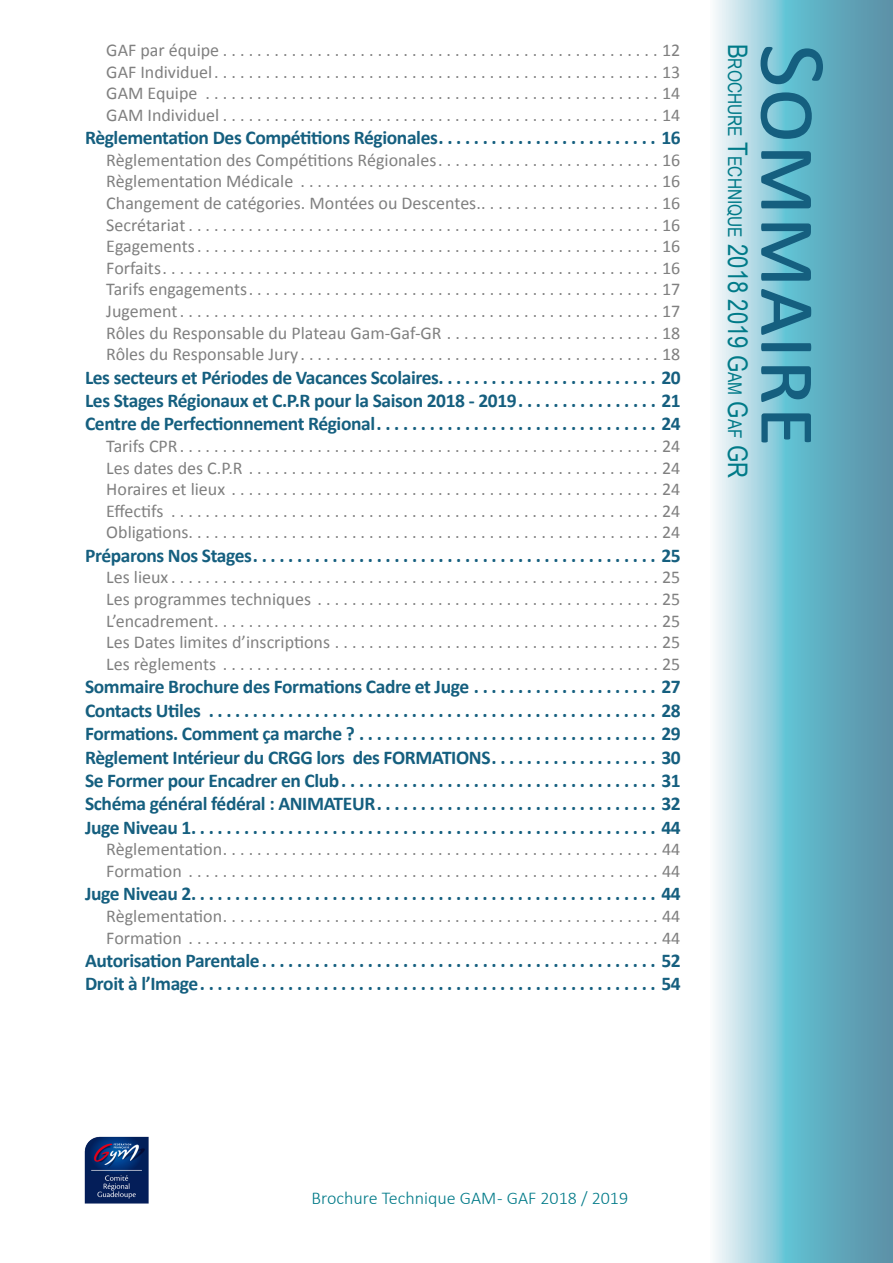
<style>
.page{position:relative;width:893px;height:1263px;background:#fff}
.page>*{position:absolute;margin:0;border:0;box-sizing:border-box;transform-origin:0 0}
.t1{font:96px "Calibri";color:#155f7f}
.t2{font:27px "Arial Narrow";color:#007a88}
.t3{font:700 19.5px/23.4px "Calibri";letter-spacing:-.02em;color:#155f7f;text-align:justify}
.t4{font:18.9px "Arial Narrow";color:#007a88}
.t5{font:18px/21.6px "Calibri";color:#808080;text-align:justify}
.t6{font:300 18px "Calibri";color:#007a88}
.s1{font-size:27px}
.s2{font-size:18.9px}
</style>
<div class="page">
<img style="left:85px;top:1136px;width:64px;height:67px">
<svg style="left:715px;top:0;width:178px;height:1263px;background:#81bdcd"></svg>
<p class="t5" style="left:106px;top:39px;width:576px">GAF par équipe . . . . . . . . . . . . . . . . . . . . . . . . . . . . . . . . . . . . . . . . . . . . . . . . . . 12<br>GAF Individuel . . . . . . . . . . . . . . . . . . . . . . . . . . . . . . . . . . . . . . . . . . . . . . . . . . . 13<br>GAM Equipe . . . . . . . . . . . . . . . . . . . . . . . . . . . . . . . . . . . . . . . . . . . . . . . . . . . . 14<br>GAM Individuel . . . . . . . . . . . . . . . . . . . . . . . . . . . . . . . . . . . . . . . . . . . . . . . . . . 14</p>
<p class="t3" style="left:85px;top:125px;width:597px">Règlementation Des Compétitions Régionales . . . . . . . . . . . . . . . . . . . . . . . . . 16</p>
<p class="t5" style="left:106px;top:149px;width:576px">Règlementation des Compétitions Régionales . . . . . . . . . . . . . . . . . . . . . . . . . 16<br>Règlementation Médicale . . . . . . . . . . . . . . . . . . . . . . . . . . . . . . . . . . . . . . . . . 16<br>Changement de catégories. Montées ou Descentes. . . . . . . . . . . . . . . . . . . . . 16<br>Secrétariat . . . . . . . . . . . . . . . . . . . . . . . . . . . . . . . . . . . . . . . . . . . . . . . . . . . . . . 16<br>Egagements . . . . . . . . . . . . . . . . . . . . . . . . . . . . . . . . . . . . . . . . . . . . . . . . . . . . . 16<br>Forfaits . . . . . . . . . . . . . . . . . . . . . . . . . . . . . . . . . . . . . . . . . . . . . . . . . . . . . . . . . 16<br>Tarifs engagements . . . . . . . . . . . . . . . . . . . . . . . . . . . . . . . . . . . . . . . . . . . . . . . 17<br>Jugement . . . . . . . . . . . . . . . . . . . . . . . . . . . . . . . . . . . . . . . . . . . . . . . . . . . . . . . 17<br>Rôles du Responsable du Plateau Gam-Gaf-GR . . . . . . . . . . . . . . . . . . . . . . . . 18<br>Rôles du Responsable Jury . . . . . . . . . . . . . . . . . . . . . . . . . . . . . . . . . . . . . . . . . 18</p>
<p class="t3" style="left:85px;top:365px;width:597px">Les secteurs et Périodes de Vacances Scolaires. . . . . . . . . . . . . . . . . . . . . . . . . 20<br>Les Stages Régionaux et C.P.R pour la Saison 2018 - 2019 . . . . . . . . . . . . . . . . 21<br>Centre de Perfectionnement Régional . . . . . . . . . . . . . . . . . . . . . . . . . . . . . . . . 24</p>
<p class="t5" style="left:106px;top:435px;width:576px">Tarifs CPR . . . . . . . . . . . . . . . . . . . . . . . . . . . . . . . . . . . . . . . . . . . . . . . . . . . . . . . 24<br>Les dates des C.P.R . . . . . . . . . . . . . . . . . . . . . . . . . . . . . . . . . . . . . . . . . . . . . . . 24<br>Horaires et lieux . . . . . . . . . . . . . . . . . . . . . . . . . . . . . . . . . . . . . . . . . . . . . . . . . 24<br>Effectifs . . . . . . . . . . . . . . . . . . . . . . . . . . . . . . . . . . . . . . . . . . . . . . . . . . . . . . . . 24<br>Obligations....................................................... 24</p>
<p class="t3" style="left:85px;top:543px;width:597px">Préparons Nos Stages . . . . . . . . . . . . . . . . . . . . . . . . . . . . . . . . . . . . . . . . . . . . . . 25</p>
<p class="t5" style="left:106px;top:566px;width:576px">Les lieux . . . . . . . . . . . . . . . . . . . . . . . . . . . . . . . . . . . . . . . . . . . . . . . . . . . . . . . . 25<br>Les programmes techniques . . . . . . . . . . . . . . . . . . . . . . . . . . . . . . . . . . . . . . . 25<br>L’encadrement . . . . . . . . . . . . . . . . . . . . . . . . . . . . . . . . . . . . . . . . . . . . . . . . . . . 25<br>Les Dates limites d’inscriptions . . . . . . . . . . . . . . . . . . . . . . . . . . . . . . . . . . . . . 25<br>Les règlements . . . . . . . . . . . . . . . . . . . . . . . . . . . . . . . . . . . . . . . . . . . . . . . . . . 25</p>
<p class="t3" style="left:85px;top:674px;width:597px">Sommaire Brochure des Formations Cadre et Juge . . . . . . . . . . . . . . . . . . . . . 27<br>Contacts Utiles . . . . . . . . . . . . . . . . . . . . . . . . . . . . . . . . . . . . . . . . . . . . . . . . . . . 28<br>Formations. Comment ça marche ? . . . . . . . . . . . . . . . . . . . . . . . . . . . . . . . . . . 29<br>Règlement Intérieur du CRGG lors des FORMATIONS . . . . . . . . . . . . . . . . . . . 30<br>Se Former pour Encadrer en Club . . . . . . . . . . . . . . . . . . . . . . . . . . . . . . . . . . . . 31<br>Schéma général fédéral : ANIMATEUR . . . . . . . . . . . . . . . . . . . . . . . . . . . . . . . . 32<br>Juge Niveau 1 . . . . . . . . . . . . . . . . . . . . . . . . . . . . . . . . . . . . . . . . . . . . . . . . . . . . . 44</p>
<p class="t5" style="left:106px;top:838px;width:576px">Règlementation . . . . . . . . . . . . . . . . . . . . . . . . . . . . . . . . . . . . . . . . . . . . . . . . . . 44<br>Formation . . . . . . . . . . . . . . . . . . . . . . . . . . . . . . . . . . . . . . . . . . . . . . . . . . . . . . 44</p>
<p class="t3" style="left:85px;top:881px;width:597px">Juge Niveau 2 . . . . . . . . . . . . . . . . . . . . . . . . . . . . . . . . . . . . . . . . . . . . . . . . . . . . . 44</p>
<p class="t5" style="left:106px;top:905px;width:576px">Règlementation . . . . . . . . . . . . . . . . . . . . . . . . . . . . . . . . . . . . . . . . . . . . . . . . . . 44<br>Formation . . . . . . . . . . . . . . . . . . . . . . . . . . . . . . . . . . . . . . . . . . . . . . . . . . . . . . 44</p>
<p class="t3" style="left:85px;top:948px;width:597px">Autorisation Parentale . . . . . . . . . . . . . . . . . . . . . . . . . . . . . . . . . . . . . . . . . . . . . 52<br>Droit à l’Image . . . . . . . . . . . . . . . . . . . . . . . . . . . . . . . . . . . . . . . . . . . . . . . . . . . . 54</p>
<p class="t4" style="left:749px;top:44px;width:95px;rotate:90deg"><span class="s1">B</span>rochure</p>
<h1 class="t1" style="left:860px;top:44px;width:406px;rotate:90deg">Sommaire</h1>
<h2 class="t2" style="left:757px;top:142px;width:335px;rotate:90deg">T<span class="s2">echnique</span> 2018 2019 G<span class="s2">am</span> G<span class="s2">af</span> GR</h2>
<p class="t6" style="left:312px;top:1186px;width:318px">Brochure Technique GAM - GAF 2018 / 2019</p>
</div>
